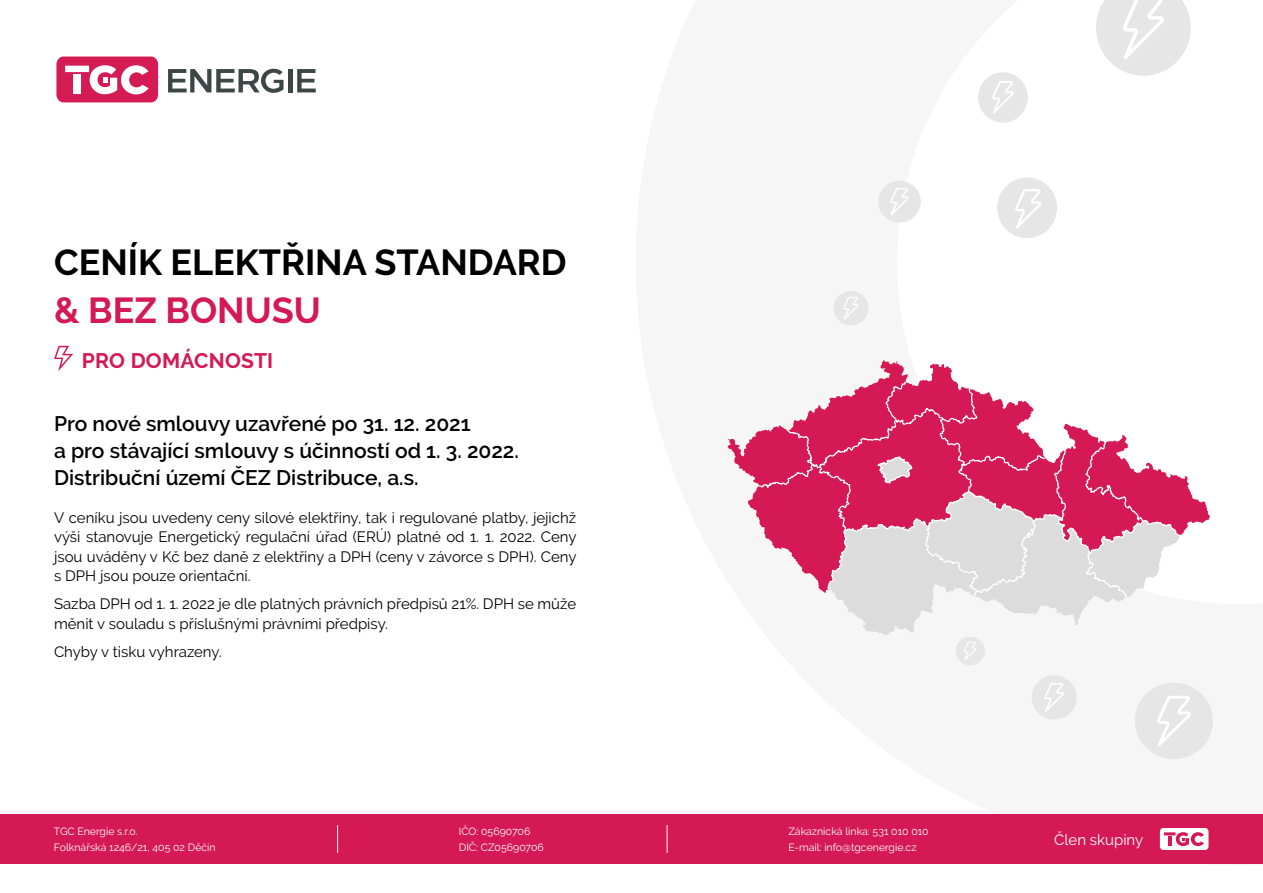
<style>
.page{position:relative;width:1263px;height:893px;background:#fff}
.page>*{position:absolute;margin:0;border:0;box-sizing:border-box;transform-origin:0 0}
.t1{font:700 36px "Raleway";color:#000}
.t2{font:700 36px "Raleway";color:#d41954}
.t3{font:600 21px/27px "Raleway";color:#020203}
.t4{font:700 21px "Raleway";letter-spacing:.01em;color:#d41954}
.t5{font:15px/19.5px "Raleway";color:#000;text-align:justify}
.t6{font:15px "Raleway";color:#fff}
.t7{font:10.5px/16.5px "Raleway";color:#fff}
</style>
<div class="page">
<svg style="left:54px;top:346px;width:19px;height:25px"></svg>
<svg style="left:168px;top:69px;width:115px;height:24px"></svg>
<hr style="left:288px;top:69px;width:4px;height:23px;background:#3c4646">
<svg style="left:297px;top:69px;width:19px;height:23px"></svg>
<div style="left:56px;top:57px;width:102px;height:45px;background:#d51b54;border-radius:7px"></div>
<svg style="left:65px;top:65px;width:84px;height:29px"></svg>
<div style="left:0;top:814px;width:1263px;height:50px;background:#d41954"></div>
<div style="left:1160px;top:828px;width:48px;height:22px;background:#fff;border-radius:4px"></div>
<svg style="left:1164px;top:832px;width:40px;height:14px"></svg>
<svg style="left:667px;top:825px;width:1px;height:28px"></svg>
<svg style="left:337px;top:825px;width:1px;height:28px"></svg>
<div style="left:997px;top:177px;width:60px;height:61px;background:#e6e6e6;border-radius:50%"></div>
<svg style="left:1015px;top:189px;width:26px;height:40px"></svg>
<div style="left:978px;top:72px;width:50px;height:51px;background:#e6e6e6;border-radius:50%"></div>
<svg style="left:992px;top:81px;width:22px;height:33px"></svg>
<div style="left:878px;top:181px;width:43px;height:42px;background:#e6e6e6;border-radius:50%"></div>
<svg style="left:890px;top:188px;width:19px;height:27px"></svg>
<div style="left:833px;top:291px;width:35px;height:34px;background:#e6e6e6;border-radius:50%"></div>
<svg style="left:843px;top:297px;width:15px;height:22px"></svg>
<div style="left:955px;top:637px;width:30px;height:28px;background:#e6e6e6;border-radius:50%"></div>
<svg style="left:964px;top:642px;width:12px;height:18px"></svg>
<div style="left:1032px;top:675px;width:45px;height:44px;background:#e6e6e6;border-radius:50%"></div>
<svg style="left:1044px;top:683px;width:20px;height:29px"></svg>
<div style="left:1135px;top:683px;width:78px;height:76px;background:#e6e6e6;border-radius:50%"></div>
<svg style="left:1157px;top:696px;width:34px;height:50px"></svg>
<svg style="left:1096px;top:0;width:95px;height:76px"></svg>
<svg style="left:727px;top:360px;width:483px;height:276px"></svg>
<h1 class="t1" style="left:54px;top:242px;width:514px">CENÍK ELEKTŘINA STANDARD</h1>
<h1 class="t2" style="left:54px;top:290px;width:268px">&amp; BEZ BONUSU</h1>
<h2 class="t4" style="left:82px;top:348px;width:193px">PRO DOMÁCNOSTI</h2>
<h2 class="t3" style="left:54px;top:408px;width:466px">Pro nové smlouvy uzavřené po 31. 12. 2021<br>a pro stávající smlouvy s účinností od 1. 3. 2022.<br>Distribuční území ČEZ Distribuce, a.s.</h2>
<p class="t5" style="left:54px;top:508px;width:524px">V ceníku jsou uvedeny ceny silové elektřiny, tak i regulované platby, jejichž výši stanovuje Energetický regulační úřad (ERÚ) platné od 1. 1. 2022. Ceny jsou uváděny v Kč bez daně z elektřiny a DPH (ceny v závorce s DPH). Ceny s DPH jsou pouze orientační.</p>
<p class="t5" style="left:54px;top:594px;width:524px">Sazba DPH od 1. 1. 2022 je dle platných právních předpisů 21%. DPH se může měnit v souladu s příslušnými právními předpisy.</p>
<p class="t5" style="left:54px;top:642px;width:169px">Chyby v tisku vyhrazeny.</p>
<p class="t7" style="left:54px;top:823px;width:163px">TGC Energie s.r.o.<br>Folknářská 1246/21, 405 02 Děčín</p>
<p class="t7" style="left:459px;top:823px;width:86px">IČO: 05690706<br>DIČ: CZ05690706</p>
<p class="t7" style="left:788px;top:823px;width:142px">Zákaznická linka: 531 010 010<br>E-mail: info@tgcenergie.cz</p>
<p class="t6" style="left:1054px;top:831px;width:91px">Člen skupiny</p>
</div>
